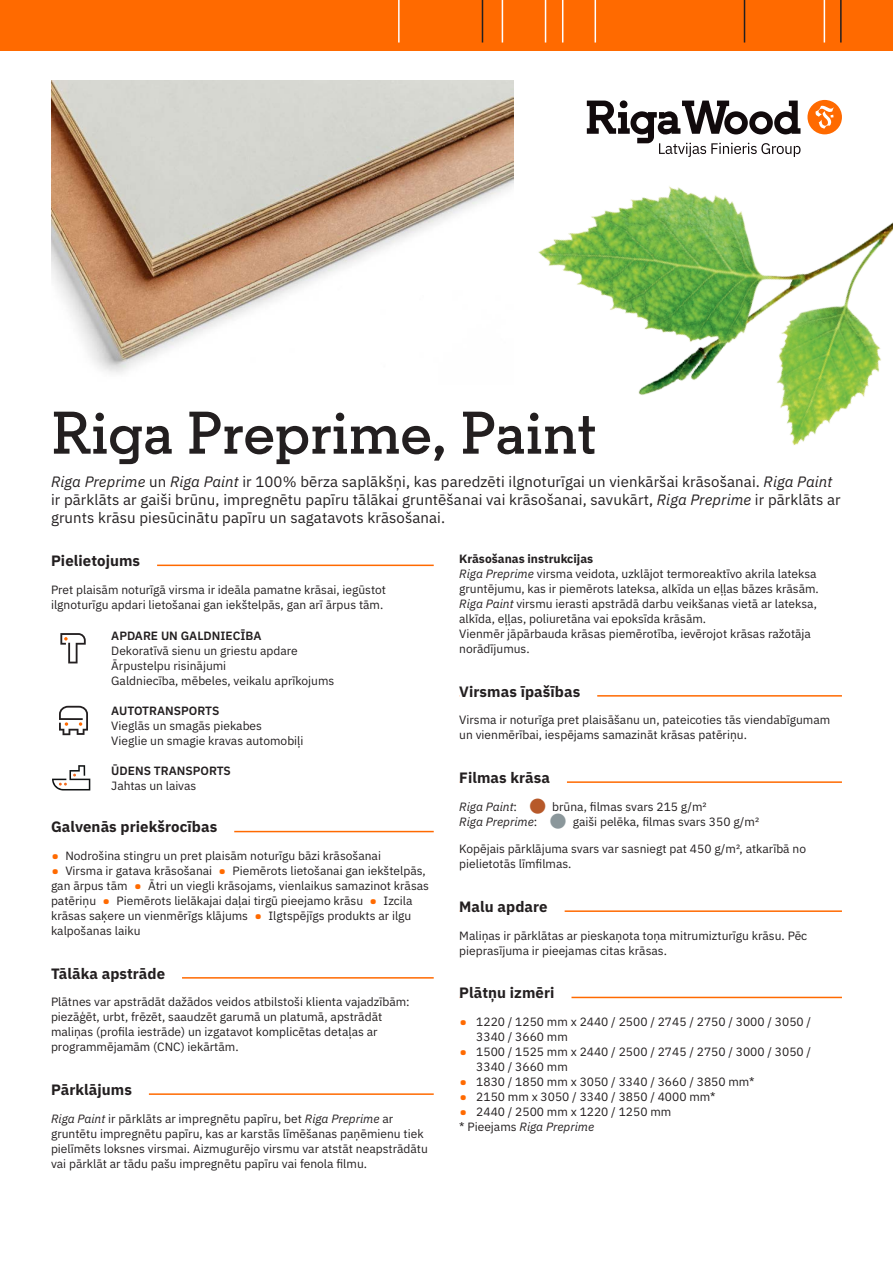
<style>
.page{position:relative;width:893px;height:1263px;background:#fff}
.page>*{position:absolute;margin:0;border:0;box-sizing:border-box;transform-origin:0 0}
.Nosaukums{font:600 60px "Regular Slab";letter-spacing:.005em;color:#231f20}
.ievadteksts{font:15px/18px "IBM Plex Sans";letter-spacing:.005em;color:#231f20}
.Sadaļa{font:700 15px "IBM Plex Sans";letter-spacing:.005em;color:#231f20}
.pamatteksts__6{font:12px/15px "IBM Plex Sans";color:#231f20}
.pamatteksts__3{font:12px/15px "IBM Plex Sans";color:#231f20}
.tabula{font:12px "IBM Plex Sans";color:#231f20}
.Virsraksts_tabulā{font:600 12px "IBM Plex Sans";color:#231f20}
.pamatteksts__6-2{font:italic 12px "IBM Plex Sans";color:#231f20}
.pamatteksts__6-3{font:700 12px "IBM Plex Sans";color:#231f20}
.pamatteksts__3-2{font:italic 12px "IBM Plex Sans";color:#231f20}
.s1{font-style:italic}
.s2{font-size:21px;color:#ff6a00}
.s3{font-style:normal}
</style>
<div class="page">
<div style="left:0;top:0;width:893px;height:51px;background:#ff6a00"></div>
<hr style="left:398px;top:0;width:2px;height:43px;background:#fff">
<img style="left:475px;top:0;width:418px;height:445px">
<hr style="left:51px;top:565px;width:383px;height:1px;background:#ff6a00">
<div style="left:51px;top:562px;width:106px;height:7px;background:#fff"></div>
<hr style="left:51px;top:831px;width:383px;height:1px;background:#ff6a00">
<div style="left:51px;top:828px;width:183px;height:7px;background:#fff"></div>
<hr style="left:51px;top:977px;width:383px;height:1px;background:#ff6a00">
<div style="left:51px;top:974px;width:131px;height:8px;background:#fff"></div>
<hr style="left:51px;top:1093px;width:383px;height:2px;background:#ff6a00">
<div style="left:51px;top:1091px;width:98px;height:7px;background:#fff"></div>
<hr style="left:459px;top:695px;width:383px;height:2px;background:#ff6a00">
<div style="left:459px;top:692px;width:138px;height:8px;background:#fff"></div>
<hr style="left:459px;top:781px;width:383px;height:2px;background:#ff6a00">
<div style="left:459px;top:779px;width:108px;height:7px;background:#fff"></div>
<hr style="left:459px;top:910px;width:383px;height:2px;background:#ff6a00">
<div style="left:459px;top:908px;width:106px;height:7px;background:#fff"></div>
<hr style="left:459px;top:997px;width:383px;height:1px;background:#ff6a00">
<div style="left:459px;top:994px;width:112px;height:7px;background:#fff"></div>
<svg style="left:60px;top:633px;width:26px;height:30px"></svg>
<svg style="left:59px;top:706px;width:29px;height:29px"></svg>
<svg style="left:52px;top:765px;width:38px;height:25px"></svg>
<img style="left:51px;top:81px;width:463px;height:303px">
<p class="Nosaukums" style="left:51px;top:396px;width:547px">Riga Preprime, Paint</p>
<p class="ievadteksts" style="left:51px;top:471px;width:791px"><span class="s1">Riga Preprime</span> un <span class="s1">Riga Paint</span> ir 100% bērza saplākšņi, kas paredzēti ilgnoturīgai un vienkāršai krāsošanai. <span class="s1">Riga Paint </span>ir pārklāts ar gaiši brūnu, impregnētu papīru tālākai gruntēšanai vai krāsošanai, savukārt, <span class="s1">Riga Preprime</span> ir pārklāts ar grunts krāsu piesūcinātu papīru un sagatavots krāsošanai.</p>
<p class="Sadaļa" style="left:51px;top:549px;width:91px">Pielietojums</p>
<p class="pamatteksts__3" style="left:51px;top:581px;width:337px">Pret plaisām noturīgā virsma ir ideāla pamatne krāsai, iegūstot ilgnoturīgu apdari lietošanai gan iekštelpās, gan arī ārpus tām.</p>
<p class="Virsraksts_tabulā" style="left:111px;top:626px;width:152px">APDARE UN GALDNIECĪBA</p>
<p class="tabula" style="left:111px;top:642px;width:188px">Dekoratīvā sienu un griestu apdare</p>
<p class="tabula" style="left:111px;top:657px;width:117px">Ārpustelpu risinājumi</p>
<p class="tabula" style="left:111px;top:672px;width:225px">Galdniecība, mēbeles, veikalu aprīkojums</p>
<p class="Virsraksts_tabulā" style="left:111px;top:701px;width:110px">AUTOTRANSPORTS</p>
<p class="tabula" style="left:111px;top:717px;width:152px">Vieglās un smagās piekabes</p>
<p class="tabula" style="left:111px;top:732px;width:194px">Vieglie un smagie kravas automobiļi</p>
<p class="Virsraksts_tabulā" style="left:111px;top:761px;width:121px">ŪDENS TRANSPORTS</p>
<p class="tabula" style="left:111px;top:777px;width:86px">Jahtas un laivas</p>
<p class="Sadaļa" style="left:51px;top:815px;width:168px">Galvenās priekšrocības</p>
<p class="pamatteksts__6" style="left:51px;top:847px;width:332px"><span class="s2">•</span> Nodrošina stingru un pret plaisām noturīgu bāzi krāsošanai</p>
<p class="pamatteksts__6" style="left:51px;top:862px;width:380px"><span class="s2">•</span> Virsma ir gatava krāsošanai <span class="s2">•</span> Piemērots lietošanai gan iekštelpās, gan ārpus tām <span class="s2">•</span> Ātri un viegli krāsojams, vienlaikus samazinot krāsas patēriņu <span class="s2">•</span> Piemērots lielākajai daļai tirgū pieejamo krāsu <span class="s2">•</span> Izcila krāsas saķere un vienmērīgs klājums <span class="s2">•</span> Ilgtspējīgs produkts ar ilgu kalpošanas laiku</p>
<p class="Sadaļa" style="left:51px;top:961px;width:116px">Tālāka apstrāde</p>
<p class="pamatteksts__6" style="left:51px;top:994px;width:360px">Plātnes var apstrādāt dažādos veidos atbilstoši klienta vajadzībām: piezāģēt, urbt, frēzēt, saaudzēt garumā un platumā, apstrādāt maliņas (profila iestrāde) un izgatavot komplicētas detaļas ar programmējamām (CNC) iekārtām.</p>
<p class="Sadaļa" style="left:51px;top:1078px;width:82px">Pārklājums</p>
<p class="pamatteksts__3" style="left:51px;top:1110px;width:378px"><span class="s1">Riga Paint</span> ir pārklāts ar impregnētu papīru, bet <span class="s1">Riga Preprime</span> ar gruntētu impregnētu papīru, kas ar karstās līmēšanas paņēmienu tiek pielīmēts loksnes virsmai. Aizmugurējo virsmu var atstāt neapstrādātu vai pārklāt ar tādu pašu impregnētu papīru vai fenola filmu.</p>
<p class="pamatteksts__6-3" style="left:459px;top:549px;width:135px">Krāsošanas instrukcijas</p>
<p class="pamatteksts__6" style="left:459px;top:565px;width:361px"><span class="s1">Riga Preprime</span> virsma veidota, uzklājot termoreaktīvo akrila lateksa gruntējumu, kas ir piemērots lateksa, alkīda un eļļas bāzes krāsām.</p>
<p class="pamatteksts__6" style="left:459px;top:595px;width:359px"><span class="s1">Riga Paint</span> virsmu ierasti apstrādā darbu veikšanas vietā ar lateksa, alkīda, eļļas, poliuretāna vai epoksīda krāsām.</p>
<p class="pamatteksts__6" style="left:459px;top:625px;width:353px">Vienmēr jāpārbauda krāsas piemērotība, ievērojot krāsas ražotāja norādījumus.</p>
<p class="Sadaļa" style="left:459px;top:679px;width:123px">Virsmas īpašības</p>
<p class="pamatteksts__6" style="left:459px;top:712px;width:372px">Virsma ir noturīga pret plaisāšanu un, pateicoties tās viendabīgumam un vienmērībai, iespējams samazināt krāsas patēriņu.</p>
<p class="Sadaļa" style="left:459px;top:766px;width:92px">Filmas krāsa</p>
<p class="pamatteksts__6-2" style="left:459px;top:797px;width:59px">Riga Paint<span class="s3">:</span></p>
<p class="pamatteksts__6" style="left:552px;top:798px;width:156px">brūna, filmas svars 215 g/m²</p>
<p class="pamatteksts__3-2" style="left:459px;top:812px;width:80px">Riga Preprime<span class="s3">:</span></p>
<p class="pamatteksts__3" style="left:573px;top:813px;width:188px">gaiši pelēka, filmas svars 350 g/m²</p>
<p class="pamatteksts__6" style="left:459px;top:841px;width:348px">Kopējais pārklājuma svars var sasniegt pat 450 g/m², atkarībā no pielietotās līmfilmas.</p>
<p class="Sadaļa" style="left:459px;top:895px;width:90px">Malu apdare</p>
<p class="pamatteksts__6" style="left:459px;top:927px;width:350px">Maliņas ir pārklātas ar pieskaņota toņa mitrumizturīgu krāsu. Pēc pieprasījuma ir pieejamas citas krāsas.</p>
<p class="Sadaļa" style="left:459px;top:981px;width:97px">Plātņu izmēri</p>
<p class="pamatteksts__6" style="left:476px;top:1013px;width:336px;text-indent:-17px"><span class="s2">•</span> 1220 / 1250 mm x 2440 / 2500 / 2745 / 2750 / 3000 / 3050 /<br>3340 / 3660 mm</p>
<p class="pamatteksts__6" style="left:476px;top:1043px;width:336px;text-indent:-17px"><span class="s2">•</span> 1500 / 1525 mm x 2440 / 2500 / 2745 / 2750 / 3000 / 3050 /<br>3340 / 3660 mm</p>
<p class="pamatteksts__6" style="left:459px;top:1073px;width:297px"><span class="s2">•</span> 1830 / 1850 mm x 3050 / 3340 / 3660 / 3850 mm*</p>
<p class="pamatteksts__6" style="left:459px;top:1088px;width:258px"><span class="s2">•</span> 2150 mm x 3050 / 3340 / 3850 / 4000 mm*</p>
<p class="pamatteksts__6" style="left:459px;top:1103px;width:214px"><span class="s2">•</span> 2440 / 2500 mm x 1220 / 1250 mm</p>
<p class="pamatteksts__6-2" style="left:459px;top:1117px;width:136px"><span class="s3">* Pieejams</span> Riga Preprime</p>
</div>
